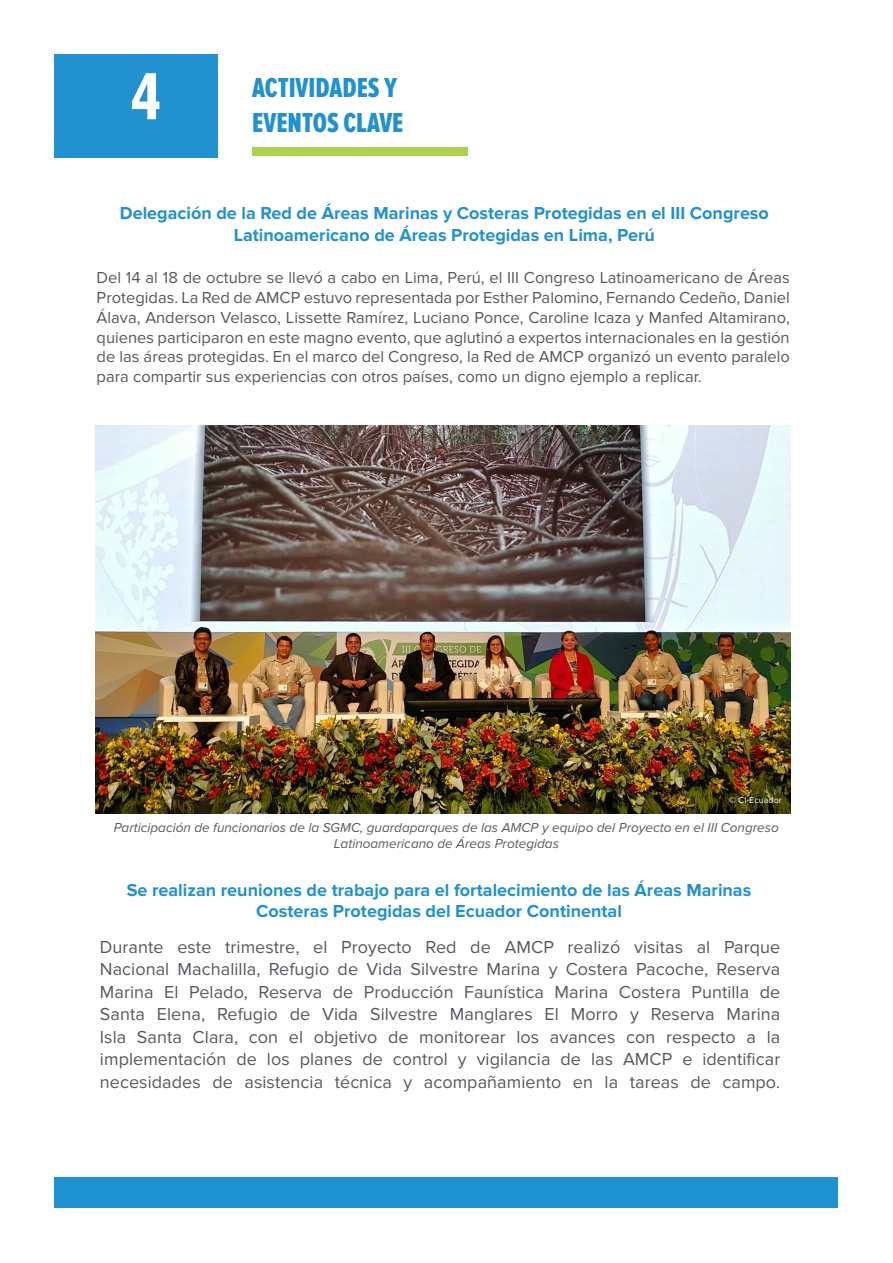
<style>
.page{position:relative;width:893px;height:1263px;background:#fff}
.page>*{position:absolute;margin:0;border:0;box-sizing:border-box;transform-origin:0 0}
.t1{font:700 69px "Proxima Nova Ex Cn";color:#fff}
.t2{font:28.5px "Proxima Nova Ex Cn Extrabld";color:#2191d0}
.t3{font:18px/22.5px "Proxima Nova";letter-spacing:.005em;color:#565960;text-align:justify}
.t4{font:700 18px/21.6px "Proxima Nova";color:#2191d0;text-align:center}
.t5{font:16.5px/19.8px "Proxima Nova";color:#55585e;text-align:justify}
.t6{font:italic 13.5px/16.2px "Proxima Nova";color:#565a61;text-align:center}
.t7{font:9px "Proxima Nova";color:#fff}
</style>
<div class="page">
<div style="left:54px;top:54px;width:163px;height:103px;background:#2191d0"></div>
<div style="left:252px;top:147px;width:216px;height:9px;background:#add250"></div>
<div style="left:54px;top:1177px;width:783px;height:31px;background:#1f92d1"></div>
<img style="left:95px;top:425px;width:696px;height:388px">
<p class="t1" style="left:131px;top:58px;width:31px">4</p>
<p class="t2" style="left:252px;top:72px;width:147px">ACTIVIDADES Y</p>
<p class="t2" style="left:252px;top:106px;width:153px">EVENTOS CLAVE</p>
<p class="t4" style="left:120px;top:203px;width:650px">Delegación de la Red de Áreas Marinas y Costeras Protegidas en el III Congreso<br>Latinoamericano de Áreas Protegidas en Lima, Perú</p>
<p class="t5" style="left:97px;top:268px;width:695px">Del 14 al 18 de octubre se llevó a cabo en Lima, Perú, el III Congreso Latinoamericano de Áreas Protegidas. La Red de AMCP estuvo representada por Esther Palomino, Fernando Cedeño, Daniel Álava, Anderson Velasco, Lissette Ramírez, Luciano Ponce, Caroline Icaza y Manfed Altamirano, quienes participaron en este magno evento, que aglutinó a expertos internacionales en la gestión de las áreas protegidas. En el marco del Congreso, la Red de AMCP organizó un evento paralelo para compartir sus experiencias con otros países, como un digno ejemplo a replicar.</p>
<p class="t7" style="left:729px;top:795px;width:54px">© CI-Ecuador</p>
<p class="t6" style="left:114px;top:819px;width:666px">Participación de funcionarios de la SGMC, guardaparques de las AMCP y equipo del Proyecto en el III Congreso<br>Latinoamericano de Áreas Protegidas</p>
<p class="t4" style="left:127px;top:879px;width:626px">Se realizan reuniones de trabajo para el fortalecimiento de las Áreas Marinas<br>Costeras Protegidas del Ecuador Continental</p>
<p class="t3" style="left:100px;top:936px;width:682px">Durante este trimestre, el Proyecto Red de AMCP realizó visitas al Parque Nacional Machalilla, Refugio de Vida Silvestre Marina y Costera Pacoche, Reserva Marina El Pelado, Reserva de Producción Faunística Marina Costera Puntilla de Santa Elena, Refugio de Vida Silvestre Manglares El Morro y Reserva Marina Isla Santa Clara, con el objetivo de monitorear los avances con respecto a la implementación de los planes de control y vigilancia de las AMCP e identificar necesidades de asistencia técnica y acompañamiento en la tareas de campo.</p>
</div>
